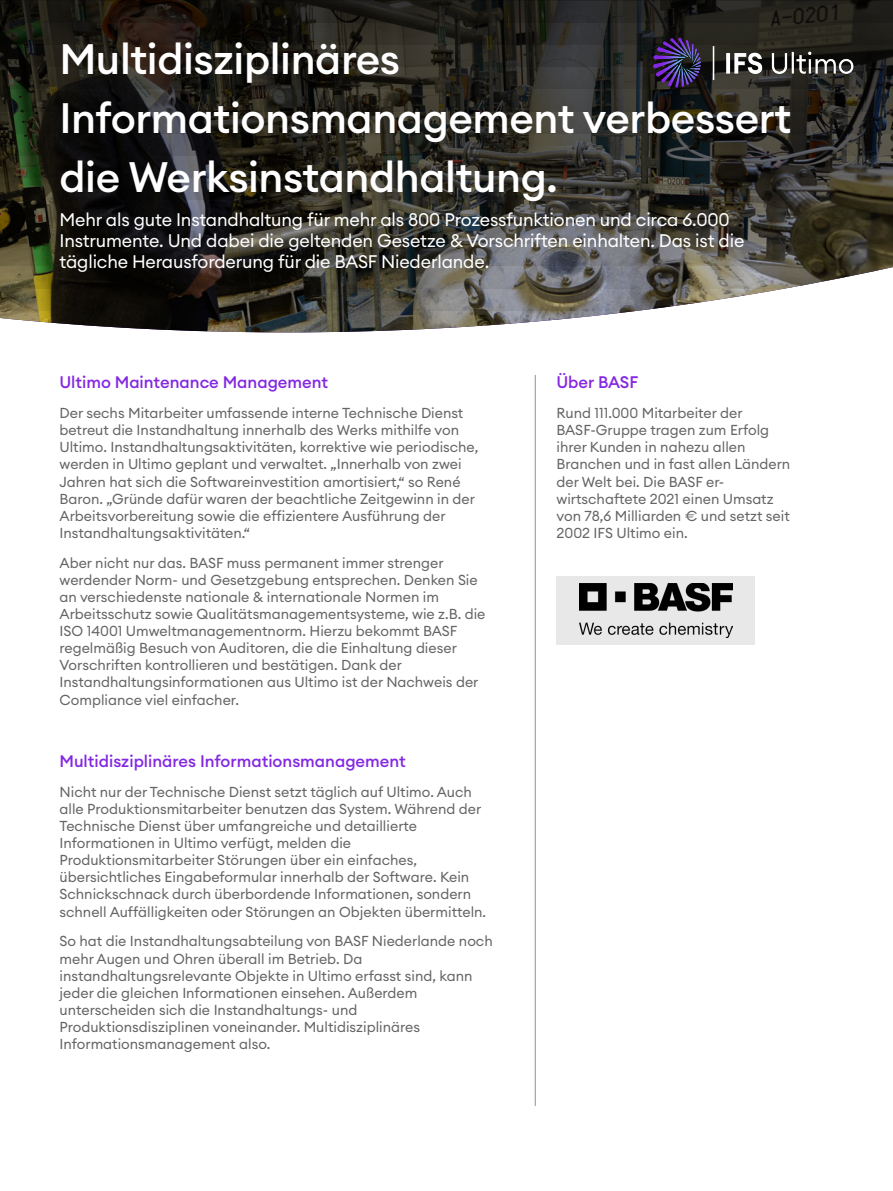
<style>
.page{position:relative;width:893px;height:1191px;background:#fff}
.page>*{position:absolute;margin:0;border:0;box-sizing:border-box;transform-origin:0 0}
.t1{font:500 42px/58.9px "Euclid Circular A";letter-spacing:-.01em;color:#fff}
.t2{font:18px/21px "Euclid Circular A";letter-spacing:-.01em;color:#fff}
.t3{font:500 16.5px "Euclid Circular A";color:#8427e2}
.t4{font:14.25px/17.1px "Euclid Circular A";color:#656565}
</style>
<div class="page">
<svg style="left:0;top:0;width:893px;height:332px;background:#393832"></svg>
<img style="left:645px;top:31px;width:217px;height:64px">
<hr style="left:535px;top:375px;width:1px;height:731px;background:#919191">
<div style="left:556px;top:576px;width:199px;height:69px;background:#e8e8e8"></div>
<img style="left:580px;top:583px;width:153px;height:55px">
<h1 class="t1" style="left:60px;top:30px;width:733px">Multidisziplinäres<br>Informationsmanagement verbessert die Werksinstandhaltung.</h1>
<p class="t2" style="left:60px;top:209px;width:686px">Mehr als gute Instandhaltung für mehr als 800 Prozessfunktionen und circa 6.000<br>Instrumente. Und dabei die geltenden Gesetze &amp; Vorschriften einhalten. Das ist die tägliche Herausforderung für die BASF Niederlande.</p>
<p class="t3" style="left:60px;top:372px;width:270px">Ultimo Maintenance Management</p>
<p class="t4" style="left:60px;top:404px;width:420px">Der sechs Mitarbeiter umfassende interne Technische Dienst betreut die Instandhaltung innerhalb des Werks mithilfe von Ultimo. Instandhaltungsaktivitäten, korrektive wie periodische, werden in Ultimo geplant und verwaltet. „Innerhalb von zwei Jahren hat sich die Softwareinvestition amortisiert,“ so René Baron. „Gründe dafür waren der beachtliche Zeitgewinn in der Arbeitsvorbereitung sowie die effizientere Ausführung der Instandhaltungsaktivitäten.“</p>
<p class="t4" style="left:60px;top:554px;width:427px">Aber nicht nur das. BASF muss permanent immer strenger werdender Norm- und Gesetzgebung entsprechen. Denken Sie an verschiedenste nationale &amp; internationale Normen im Arbeitsschutz sowie Qualitätsmanagementsysteme, wie z.B. die ISO 14001 Umweltmanagementnorm. Hierzu bekommt BASF regelmäßig Besuch von Auditoren, die die Einhaltung dieser Vorschriften kontrollieren und bestätigen. Dank der Instandhaltungsinformationen aus Ultimo ist der Nachweis der Compliance viel einfacher.</p>
<p class="t3" style="left:60px;top:750px;width:348px">Multidisziplinäres Informationsmanagement</p>
<p class="t4" style="left:60px;top:783px;width:428px">Nicht nur der Technische Dienst setzt täglich auf Ultimo. Auch alle Produktionsmitarbeiter benutzen das System. Während der Technische Dienst über umfangreiche und detaillierte Informationen in Ultimo verfügt, melden die Produktionsmitarbeiter Störungen über ein einfaches, übersichtliches Eingabeformular innerhalb der Software. Kein Schnickschnack durch überbordende Informationen, sondern schnell Auffälligkeiten oder Störungen an Objekten übermitteln.</p>
<p class="t4" style="left:60px;top:932px;width:435px">So hat die Instandhaltungsabteilung von BASF Niederlande noch mehr Augen und Ohren überall im Betrieb. Da instandhaltungsrelevante Objekte in Ultimo erfasst sind, kann jeder die gleichen Informationen einsehen. Außerdem unterscheiden sich die Instandhaltungs- und Produktionsdisziplinen voneinander. Multidisziplinäres Informationsmanagement also.</p>
<p class="t3" style="left:556px;top:372px;width:83px">Über BASF</p>
<p class="t4" style="left:556px;top:404px;width:235px">Rund 111.000 Mitarbeiter der<br>BASF-Gruppe tragen zum Erfolg ihrer Kunden in nahezu allen<br>Branchen und in fast allen Ländern der Welt bei. Die BASF er&shy;wirtschaftete 2021 einen Umsatz von 78,6 Milliarden € und setzt seit<br>2002 IFS Ultimo ein.</p>
</div>
